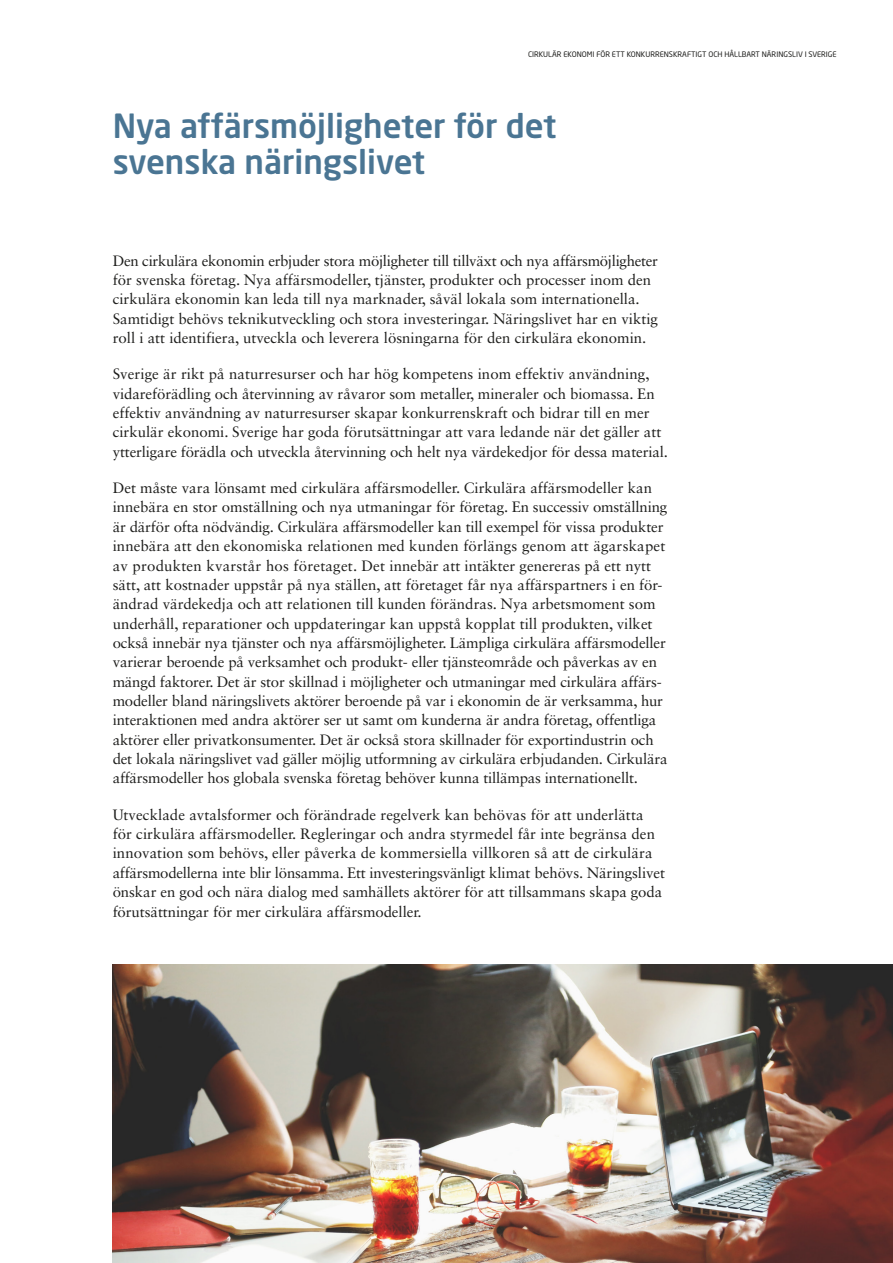
<style>
.page{position:relative;width:893px;height:1263px;background:#fff}
.page>*{position:absolute;margin:0;border:0;box-sizing:border-box;transform-origin:0 0}
.t1{font:500 33px/36px "Neo Sans Pro";color:#4a7593}
.t2{font:15px/19.4px "Sabon LT Std";color:#1d1d1b}
.t3{font:7.5px "Neo Sans Pro";color:#1d1d1b}
</style>
<div class="page">
<img style="left:113px;top:964px;width:780px;height:299px">
<p class="t3" style="left:528px;top:49px;width:310px">CIRKULÄR EKONOMI FÖR ETT KONKURRENSKRAFTIGT OCH HÅLLBART NÄRINGSLIV I SVERIGE</p>
<h1 class="t1" style="left:113px;top:107px;width:445px">Nya affärsmöjligheter för det svenska näringslivet</h1>
<p class="t2" style="left:113px;top:251px;width:547px">Den cirkulära ekonomin erbjuder stora möjligheter till tillväxt och nya affärsmöjligheter för svenska företag. Nya affärsmodeller, tjänster, produkter och processer inom den cirkulära ekonomin kan leda till nya marknader, såväl lokala som internationella.<br>Samtidigt behövs teknikutveckling och stora investeringar. Näringslivet har en viktig roll i att identifiera, utveckla och leverera lösningarna för den cirkulära ekonomin.</p>
<p class="t2" style="left:113px;top:364px;width:557px">Sverige är rikt på naturresurser och har hög kompetens inom effektiv användning, vidareförädling och återvinning av råvaror som metaller, mineraler och biomassa. En effektiv användning av naturresurser skapar konkurrenskraft och bidrar till en mer cirkulär ekonomi. Sverige har goda förutsättningar att vara ledande när det gäller att ytterligare förädla och utveckla återvinning och helt nya värdekedjor för dessa material.</p>
<p class="t2" style="left:113px;top:478px;width:556px">Det måste vara lönsamt med cirkulära affärsmodeller. Cirkulära affärsmodeller kan innebära en stor omställning och nya utmaningar för företag. En successiv omställning är därför ofta nödvändig. Cirkulära affärsmodeller kan till exempel för vissa produkter innebära att den ekonomiska relationen med kunden förlängs genom att ägarskapet av produkten kvarstår hos företaget. Det innebär att intäkter genereras på ett nytt sätt, att kostnader uppstår på nya ställen, att företaget får nya affärspartners i en för&shy;ändrad värdekedja och att relationen till kunden förändras. Nya arbetsmoment som underhåll, reparationer och uppdateringar kan uppstå kopplat till produkten, vilket också innebär nya tjänster och nya affärsmöjligheter. Lämpliga cirkulära affärsmodeller varierar beroende på verksamhet och produkt- eller tjänsteområde och påverkas av en mängd faktorer. Det är stor skillnad i möjligheter och utmaningar med cirkulära affärs&shy;modeller bland näringslivets aktörer beroende på var i ekonomin de är verksamma, hur interaktionen med andra aktörer ser ut samt om kunderna är andra företag, offentliga aktörer eller privatkonsumenter. Det är också stora skillnader för exportindustrin och det lokala näringslivet vad gäller möjlig utformning av cirkulära erbjudanden. Cirkulära affärsmodeller hos globala svenska företag behöver kunna tillämpas internationellt.</p>
<p class="t2" style="left:113px;top:805px;width:554px">Utvecklade avtalsformer och förändrade regelverk kan behövas för att underlätta för cirkulära affärsmodeller. Regleringar och andra styrmedel får inte begränsa den innovation som behövs, eller påverka de kommersiella villkoren så att de cirkulära affärsmodellerna inte blir lönsamma. Ett investeringsvänligt klimat behövs. Näringslivet önskar en god och nära dialog med samhällets aktörer för att tillsammans skapa goda förutsättningar för mer cirkulära affärsmodeller.</p>
</div>
